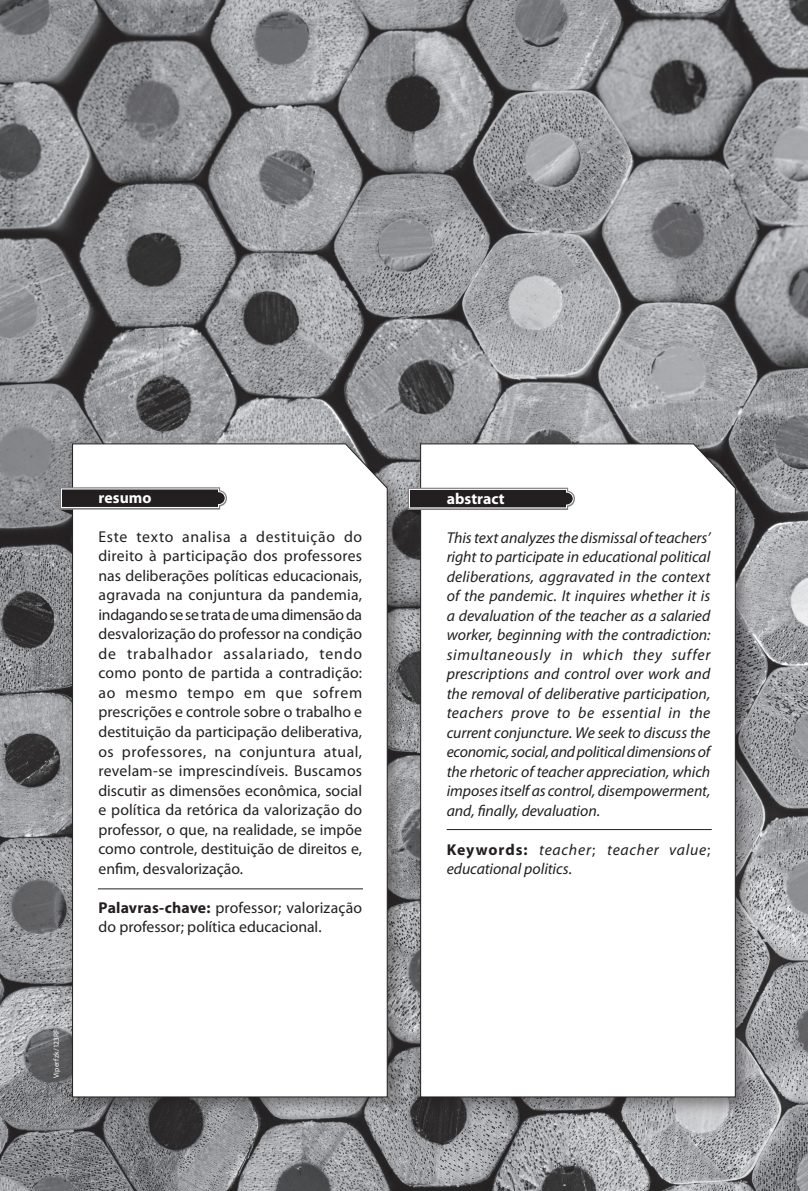
<style>
.page{position:relative;width:808px;height:1191px;background:#fff}
.page>*{position:absolute;margin:0;border:0;box-sizing:border-box;transform-origin:0 0}
.t1{font:15.75px/19.5px "Myriad Pro";color:#231f20;text-align:justify}
.t2{font:italic 15.75px/19.5px "Myriad Pro";letter-spacing:-.005em;color:#231f20;text-align:justify}
.t3{font:700 15.75px "Myriad Pro";letter-spacing:.005em;color:#fff}
.t4{font:7.5px "Myriad Pro";letter-spacing:.02em;color:#fff}
.s1{font-weight:700}
.s2{font-style:normal}
.s3{font-weight:700;font-style:normal}
</style>
<div class="page">
<img style="left:0;top:0;width:808px;height:1191px">
<div style="left:64px;top:435px;width:343px;height:682px;background:#231f20;opacity:.5"></div>
<svg style="left:72px;top:443px;width:316px;height:654px"></svg>
<div style="left:412px;top:435px;width:343px;height:682px;background:#231f20;opacity:.5"></div>
<svg style="left:420px;top:443px;width:316px;height:654px"></svg>
<svg style="left:60px;top:487px;width:167px;height:28px"></svg>
<svg style="left:408px;top:488px;width:167px;height:27px"></svg>
<hr style="left:98px;top:888px;width:265px;height:1px;background:#231f20">
<hr style="left:447px;top:829px;width:265px;height:1px;background:#231f20">
<p class="t4" style="left:52px;top:1078px;width:50px;rotate:-90deg">Viperfzk/123RF</p>
<p class="t3" style="left:98px;top:487px;width:55px">resumo</p>
<p class="t1" style="left:98px;top:526px;width:265px">Este texto analisa a destituição do direito à participação dos professores nas deliberações políticas educacionais, agravada na conjuntura da pandemia, indagando se se trata de uma dimensão da desvalorização do professor na condição de trabalhador assalariado, tendo como ponto de partida a contradição: ao mesmo tempo em que sofrem prescrições e controle sobre o trabalho e destituição da participação deliberativa, os professores, na conjuntura atual, revelam-se imprescindíveis. Buscamos discutir as dimensões econômica, social e política da retórica da valorização do professor, o que, na realidade, se impõe como controle, destituição de direitos e, enfim, desvalorização.</p>
<p class="t1" style="left:98px;top:897px;width:265px"><span class="s1">Palavras-chave:</span> professor; valorização do professor; política educacional.</p>
<p class="t3" style="left:447px;top:488px;width:59px">abstract</p>
<p class="t2" style="left:447px;top:527px;width:265px">This text analyzes the dismissal of teachers’ right to participate in educational political deliberations, aggravated in the context of the pandemic. It inquires whether it is a devaluation of the teacher as a salaried worker, beginning with the contradiction: simultaneously in which they suffer prescriptions and control over work and the removal of deliberative participation, teachers prove to be essential in the current conjuncture. We seek to discuss the economic, social, and political dimensions of the rhetoric of teacher appreciation, which imposes itself as control, disempowerment, and, finally, devaluation<span class="s2">.</span></p>
<p class="t2" style="left:447px;top:839px;width:265px"><span class="s3">Keywords:</span> teacher<span class="s2">;</span> teacher value<span class="s2">; </span>educational politics<span class="s2">.</span></p>
</div>
